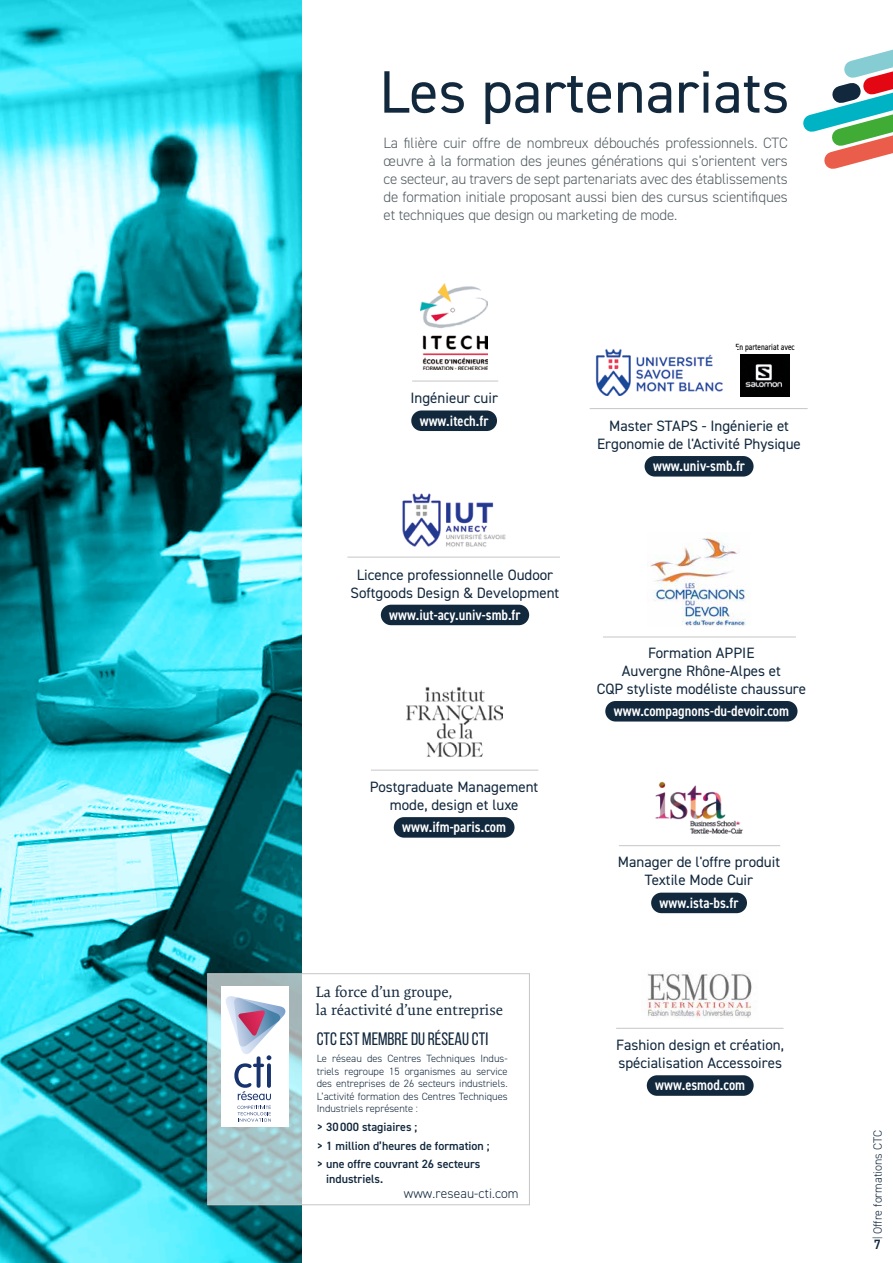
<style>
.page{position:relative;width:893px;height:1263px;background:#fff}
.page>*{position:absolute;margin:0;border:0;box-sizing:border-box;transform-origin:0 0}
.t1{font:60px "DIN2014";color:#12283d}
.t2{font:18px "Bebas Neue";color:#12283d}
.t3{font:15px/18px "DIN2014";color:#12283d;text-align:center}
.t4{font:300 15px/18px "DIN2014";letter-spacing:-.01em;color:#535d62;text-align:justify}
.t5{font:600 condensed 15px "DIN2014";color:#fff}
.t6{font:15px/18px "Expo Serif Pro";color:#12283d}
.t7{font:300 13.5px "DIN2014";letter-spacing:.01em;color:#12283d}
.t8{font:600 13.5px "DIN2014";color:#12283d}
.t9{font:600 12px/18.6px "DIN2014";color:#12283d}
.t10{font:300 12px "DIN2014";color:#12283d}
.t11{font:300 10.5px/12.6px "DIN2014";color:#12283d;text-align:justify}
.t12{font:condensed 8.85px "DIN2014";color:#000}
.s1{font-size:10.5px}
</style>
<div class="page">
<svg style="left:803px;top:49px;width:90px;height:120px"></svg>
<img style="left:421px;top:283px;width:67px;height:87px">
<div style="left:411px;top:410px;width:86px;height:21px;background:#12283d;border-radius:10px"></div>
<hr style="left:412px;top:381px;width:86px;height:1px;background:#c6c6c6">
<div style="left:645px;top:456px;width:108px;height:21px;background:#12283d;border-radius:10px"></div>
<img style="left:740px;top:354px;width:50px;height:43px">
<img style="left:595px;top:349px;width:128px;height:46px">
<hr style="left:590px;top:408px;width:218px;height:1px;background:#c6c6c6">
<img style="left:402px;top:493px;width:104px;height:54px">
<div style="left:381px;top:605px;width:148px;height:20px;background:#12283d;border-radius:10px"></div>
<hr style="left:347px;top:557px;width:213px;height:1px;background:#c6c6c6">
<img style="left:650px;top:534px;width:99px;height:92px">
<div style="left:605px;top:701px;width:192px;height:20px;background:#12283d;border-radius:10px"></div>
<hr style="left:603px;top:637px;width:193px;height:1px;background:#c6c6c6">
<img style="left:406px;top:687px;width:96px;height:71px">
<div style="left:394px;top:817px;width:120px;height:21px;background:#12283d;border-radius:10px"></div>
<hr style="left:371px;top:770px;width:167px;height:1px;background:#c6c6c6">
<img style="left:655px;top:781px;width:88px;height:53px">
<div style="left:651px;top:893px;width:96px;height:20px;background:#12283d;border-radius:10px"></div>
<hr style="left:619px;top:845px;width:161px;height:1px;background:#c6c6c6">
<img style="left:647px;top:973px;width:105px;height:45px">
<div style="left:647px;top:1075px;width:107px;height:21px;background:#12283d;border-radius:10px"></div>
<hr style="left:616px;top:1028px;width:167px;height:1px;background:#c6c6c6">
<svg style="left:0;top:0;width:302px;height:1263px;background:#3aacb7"></svg>
<svg style="left:209px;top:975px;width:93px;height:228px;background:#a6c6c9"></svg>
<div style="left:207px;top:973px;width:323px;height:232px;border:1px solid #c6c6c6"></div>
<div style="left:222px;top:986px;width:67px;height:141px;background:#fff"></div>
<svg style="left:226px;top:996px;width:60px;height:126px"></svg>
<h1 class="t1" style="left:379px;top:55px;width:412px">Les partenariats</h1>
<p class="t4" style="left:384px;top:134px;width:406px">La filière cuir offre de nombreux débouchés professionnels. CTC œuvre à la formation des jeunes générations qui s’orientent vers ce secteur, au travers de sept partenariats avec des établissements de formation initiale proposant aussi bien des cursus scientifiques et techniques que design ou marketing de mode.</p>
<p class="t12" style="left:735px;top:341px;width:61px">En partenariat avec</p>
<p class="t3" style="left:410px;top:389px;width:89px">Ingénieur cuir</p>
<p class="t5" style="left:420px;top:410px;width:70px">www.itech.fr</p>
<p class="t3" style="left:597px;top:416px;width:205px">Master STAPS - Ingénierie et<br>Ergonomie de l'Activité Physique</p>
<p class="t5" style="left:653px;top:456px;width:93px">www.univ-smb.fr</p>
<p class="t3" style="left:351px;top:565px;width:210px">Licence professionnelle Oudoor<br>Softgoods Design &amp; Development</p>
<p class="t5" style="left:389px;top:605px;width:133px">www.iut-acy.univ-smb.fr</p>
<p class="t3" style="left:370px;top:777px;width:170px">Postgraduate Management mode, design et luxe</p>
<p class="t5" style="left:402px;top:817px;width:105px">www.ifm-paris.com</p>
<p class="t6" style="left:316px;top:983px;width:189px">La force d’un groupe,<br>la réactivité d’une entreprise</p>
<p class="t2" style="left:317px;top:1029px;width:173px">CTC EST MEMBRE DU RÉSEAU CTI</p>
<p class="t11" style="left:317px;top:1052px;width:192px">Le réseau des Centres Techniques Indus&shy;triels regroupe 15 organismes au service des entreprises de 26 secteurs industriels.<br>L’activité formation des Centres Techniques Industriels représente :</p>
<p class="t9" style="left:317px;top:1117px;width:174px">&gt; 30000 stagiaires ;<br>&gt; 1 million d’heures de formation ; &gt; une offre couvrant 26 secteurs</p>
<p class="t9" style="left:326px;top:1169px;width:59px">industriels.</p>
<p class="t7" style="left:404px;top:1185px;width:116px">www.reseau-cti.com</p>
<p class="t3" style="left:597px;top:643px;width:211px">Formation APPIE<br>Auvergne Rhône-Alpes et<br>CQP styliste modéliste chaussure</p>
<p class="t5" style="left:614px;top:701px;width:177px">www.compagnons-du-devoir.com</p>
<p class="t3" style="left:618px;top:853px;width:164px">Manager de l'offre produit<br>Textile Mode Cuir</p>
<p class="t5" style="left:660px;top:892px;width:80px">www.ista-bs.fr</p>
<p class="t3" style="left:616px;top:1036px;width:169px;text-align:left">Fashion design et création, spécialisation Accessoires</p>
<p class="t5" style="left:655px;top:1075px;width:91px">www.esmod.com</p>
<p class="t10" style="left:870px;top:1239px;width:110px;rotate:-90deg"><span class="s1">|</span> Offre formations CTC</p>
<p class="t8" style="left:874px;top:1236px;width:9px">7</p>
</div>
